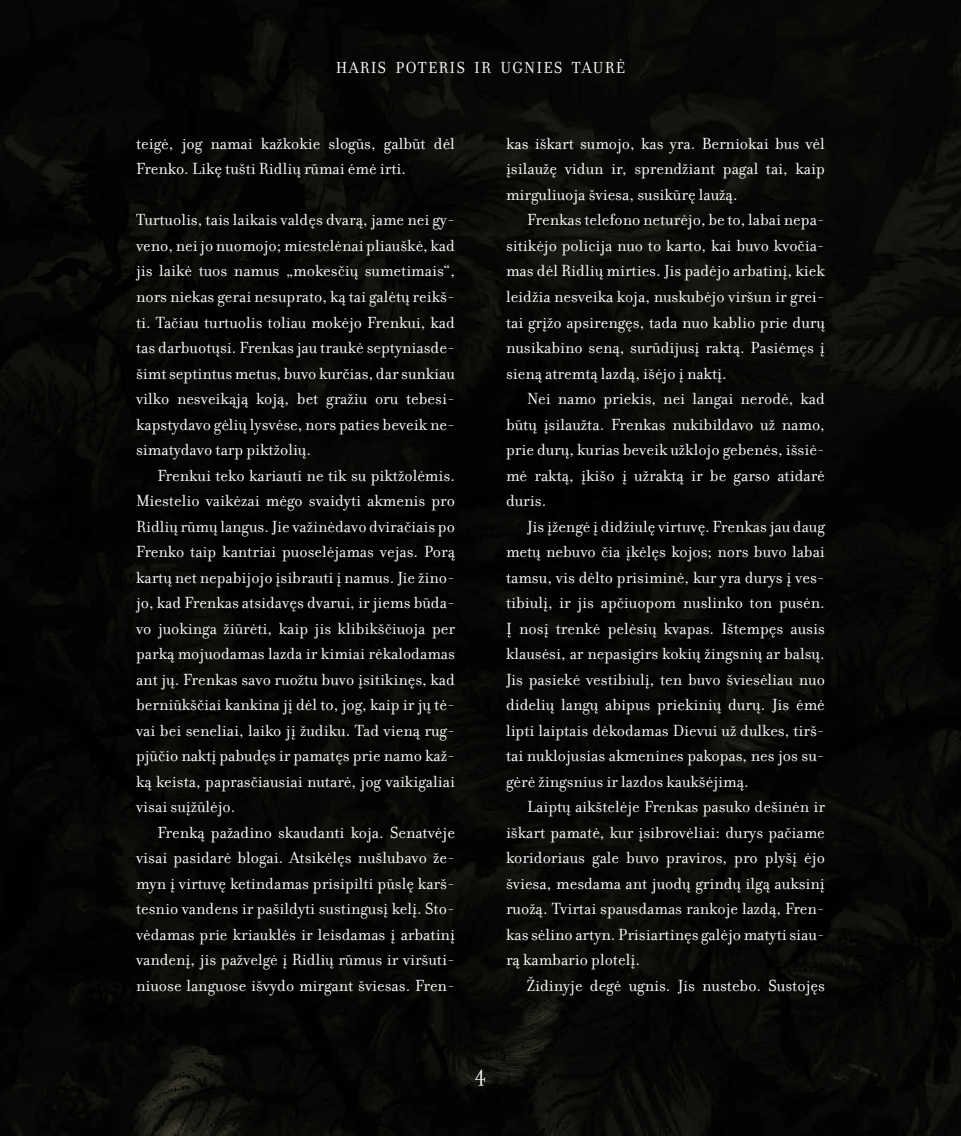
<style>
.page{position:relative;width:961px;height:1136px;background:#fff}
.page>*{position:absolute;margin:0;border:0;box-sizing:border-box;transform-origin:0 0}
.t1{font:22.5px "Filosofia";color:#fcfcfc}
.t2{font:17.4px/25.5px "Filosofia";color:#fcfcfc;text-align:justify}
.t3{font:17.25px "Filosofia OT Lining";letter-spacing:.075em;color:#fcfcfc}
</style>
<div class="page">
<img style="left:0;top:0;width:961px;height:1135px">
<p class="t3" style="left:336px;top:58px;width:291px">HARIS POTERIS IR UGNIES TAURĖ</p>
<p class="t2" style="left:136px;top:131px;width:320px">teigė, jog namai kažkokie slogūs, galbūt dėl<br>Frenko. Likę tušti Ridlių rūmai ėmė irti.</p>
<p class="t2" style="left:136px;top:207px;width:320px">Turtuolis, tais laikais valdęs dvarą, jame nei gy&shy;veno, nei jo nuomojo; miestelėnai pliauškė, kad jis laikė tuos namus „mokesčių sumetimais“, nors niekas gerai nesuprato, ką tai galėtų reikš&shy;ti. Tačiau turtuolis toliau mokėjo Frenkui, kad tas darbuotųsi. Frenkas jau traukė septyniasde&shy;šimt septintus metus, buvo kurčias, dar sunkiau vilko nesveikąją koją, bet gražiu oru tebesi&shy;kapstydavo gėlių lysvėse, nors paties beveik ne&shy;simatydavo tarp piktžolių.</p>
<p class="t2" style="left:136px;top:462px;width:320px;text-indent:21px">Frenkui teko kariauti ne tik su piktžolėmis.<br>Miestelio vaikėzai mėgo svaidyti akmenis pro Ridlių rūmų langus. Jie važinėdavo dviračiais po Frenko taip kantriai puoselėjamas vejas. Porą kartų net nepabijojo įsibrauti į namus. Jie žino&shy;jo, kad Frenkas atsidavęs dvarui, ir jiems būda&shy;vo juokinga žiūrėti, kaip jis klibikščiuoja per parką mojuodamas lazda ir kimiai rėkalodamas ant jų. Frenkas savo ruožtu buvo įsitikinęs, kad berniūkščiai kankina jį dėl to, jog, kaip ir jų tė&shy;vai bei seneliai, laiko jį žudiku. Tad vieną rug&shy;pjūčio naktį pabudęs ir pamatęs prie namo kaž&shy;ką keista, paprasčiausiai nutarė, jog vaikigaliai visai suįžūlėjo.</p>
<p class="t2" style="left:136px;top:819px;width:320px;text-indent:21px">Frenką pažadino skaudanti koja. Senatvėje visai pasidarė blogai. Atsikėlęs nušlubavo že&shy;myn į virtuvę ketindamas prisipilti pūslę karš&shy;tesnio vandens ir pašildyti sustingusį kelį. Sto&shy;vėdamas prie kriauklės ir leisdamas į arbatinį vandenį, jis pažvelgė į Ridlių rūmus ir viršuti&shy;niuose languose išvydo mirgant šviesas. Fren-</p>
<p class="t2" style="left:506px;top:131px;width:320px">kas iškart sumojo, kas yra. Berniokai bus vėl įsilaužę vidun ir, sprendžiant pagal tai, kaip mirguliuoja šviesa, susikūrę laužą.</p>
<p class="t2" style="left:506px;top:207px;width:320px;text-indent:21px">Frenkas telefono neturėjo, be to, labai nepa&shy;sitikėjo policija nuo to karto, kai buvo kvočia&shy;mas dėl Ridlių mirties. Jis padėjo arbatinį, kiek leidžia nesveika koja, nuskubėjo viršun ir grei&shy;tai grįžo apsirengęs, tada nuo kablio prie durų nusikabino seną, surūdijusį raktą. Pasiėmęs į sieną atremtą lazdą, išėjo į naktį.</p>
<p class="t2" style="left:506px;top:386px;width:320px;text-indent:21px">Nei namo priekis, nei langai nerodė, kad būtų įsilaužta. Frenkas nukibildavo už namo, prie durų, kurias beveik užklojo gebenės, išsiė&shy;mė raktą, įkišo į užraktą ir be garso atidarė duris.</p>
<p class="t2" style="left:506px;top:513px;width:320px;text-indent:21px">Jis įžengė į didžiulę virtuvę. Frenkas jau daug metų nebuvo čia įkėlęs kojos; nors buvo labai tamsu, vis dėlto prisiminė, kur yra durys į ves&shy;tibiulį, ir jis apčiuopom nuslinko ton pusėn.<br>Į nosį trenkė pelėsių kvapas. Ištempęs ausis klausėsi, ar nepasigirs kokių žingsnių ar balsų.<br>Jis pasiekė vestibiulį, ten buvo šviesėliau nuo didelių langų abipus priekinių durų. Jis ėmė lipti laiptais dėkodamas Dievui už dulkes, tirš&shy;tai nuklojusias akmenines pakopas, nes jos su&shy;gėrė žingsnius ir lazdos kaukšėjimą.</p>
<p class="t2" style="left:506px;top:794px;width:320px;text-indent:21px">Laiptų aikštelėje Frenkas pasuko dešinėn ir iškart pamatė, kur įsibrovėliai: durys pačiame koridoriaus gale buvo praviros, pro plyšį ėjo šviesa, mesdama ant juodų grindų ilgą auksinį ruožą. Tvirtai spausdamas rankoje lazdą, Fren&shy;kas sėlino artyn. Prisiartinęs galėjo matyti siau&shy;rą kambario plotelį.</p>
<p class="t2" style="left:527px;top:972px;width:299px">Židinyje degė ugnis. Jis nustebo. Sustojęs</p>
<p class="t1" style="left:475px;top:1059px;width:13px">4</p>
</div>
